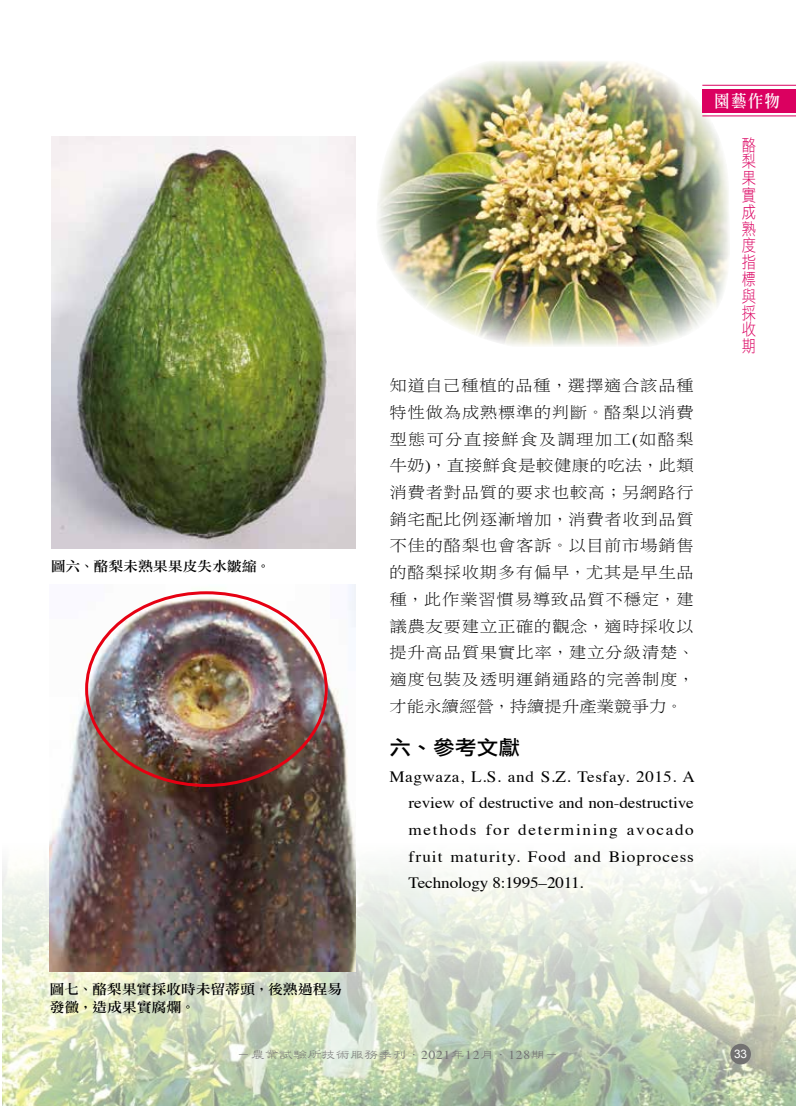
<style>
.page{position:relative;width:796px;height:1106px;background:#fff}
.page>*{position:absolute;margin:0;border:0;box-sizing:border-box;transform-origin:0 0}
.t1{font:20.1px "Li Gothic Med";color:#000;scale:1.07 1}
.t2{font:17.25px "DF Li Song Std W5";color:#fff;scale:.9 1}
.t3{font:16.8px/16.8px "DF Hei Std W3";color:#db0060;text-align:justify;scale:.85 1}
.t4{font:16.35px/26.7px "DF Li Song Std W3";letter-spacing:.02em;color:#000;text-align:justify;scale:1.09 1}
.t5{font:15.75px/26.7px "Times";letter-spacing:.055em;color:#000;text-align:justify;scale:1.09 1}
.t6{font:13.8px/18px "DF Li Song Std W5";letter-spacing:-.015em;color:#000;scale:1.09 1}
.t7{font:12.15px "DF Li Shu Std W3";letter-spacing:.05em;color:#727171;scale:1.11 1}
.t8{font:11.7px "Arial";color:#fff}
.s1{font-family:"Times";font-size:15.75px}
.s2{font-family:"DF Yuan Std W3"}
.s3{font-family:"Times"}
</style>
<div class="page">
<img style="left:378px;top:61px;width:352px;height:285px">
<img style="left:3px;top:842px;width:792px;height:264px">
<div style="left:730px;top:1043px;width:20px;height:21px;background:#727171;border-radius:50%"></div>
<div style="left:702px;top:89px;width:93px;height:23px;background:#db0060"></div>
<hr style="left:702px;top:85px;width:93px;height:1px;background:#db0060">
<hr style="left:702px;top:116px;width:93px;height:1px;background:#db0060">
<img style="left:50px;top:585px;width:305px;height:386px">
<img style="left:51px;top:136px;width:304px;height:412px">
<p class="t2" style="left:714px;top:91px;width:74px">園藝作物</p>
<p class="t6" style="left:51px;top:556px;width:203px">圖六、酪梨未熟果果皮失水皺縮。</p>
<p class="t6" style="left:49px;top:979px;width:270px">圖七、酪梨果實採收時未留蒂頭，後熟過程易發黴，造成果實腐爛。</p>
<p class="t4" style="left:389px;top:372px;width:282px">知道自己種植的品種，選擇適合該品種特性做為成熟標準的判斷。酪梨以消費型態可分直接鮮食及調理加工<span class="s1">(</span>如酪梨牛奶<span class="s1">)</span>，直接鮮食是較健康的吃法，此類消費者對品質的要求也較高；另網路行銷宅配比例逐漸增加，消費者收到品質不佳的酪梨也會客訴。以目前市場銷售的酪梨採收期多有偏早，尤其是早生品種，此作業習慣易導致品質不穩定，建議農友要建立正確的觀念，適時採收以提升高品質果實比率，建立分級清楚、適度包裝及透明運銷通路的完善制度，才能永續經營，持續提升產業競爭力。</p>
<p class="t1" style="left:389px;top:737px;width:123px">六、參考文獻</p>
<p class="t5" style="left:408px;top:761px;width:264px;text-indent:-19px">Magwaza, L.S. and S.Z. Tesfay. 2015. A review of destructive and non-destructive methods for determining avocado fruit maturity. Food and Bioprocess Technology 8:1995–2011.</p>
<p class="t3" style="left:741px;top:136px;width:18px">酪梨果實成熟度指標與採收期</p>
<p class="t7" style="left:237px;top:1047px;width:291px"><span class="s2">－</span>農業試驗所技術服務季刊<span class="s2">．</span><span class="s3">2021</span>年<span class="s3">12</span>月<span class="s2">．</span><span class="s3">128</span>期<span class="s2">－</span></p>
<p class="t8" style="left:733px;top:1046px;width:14px">33</p>
</div>
